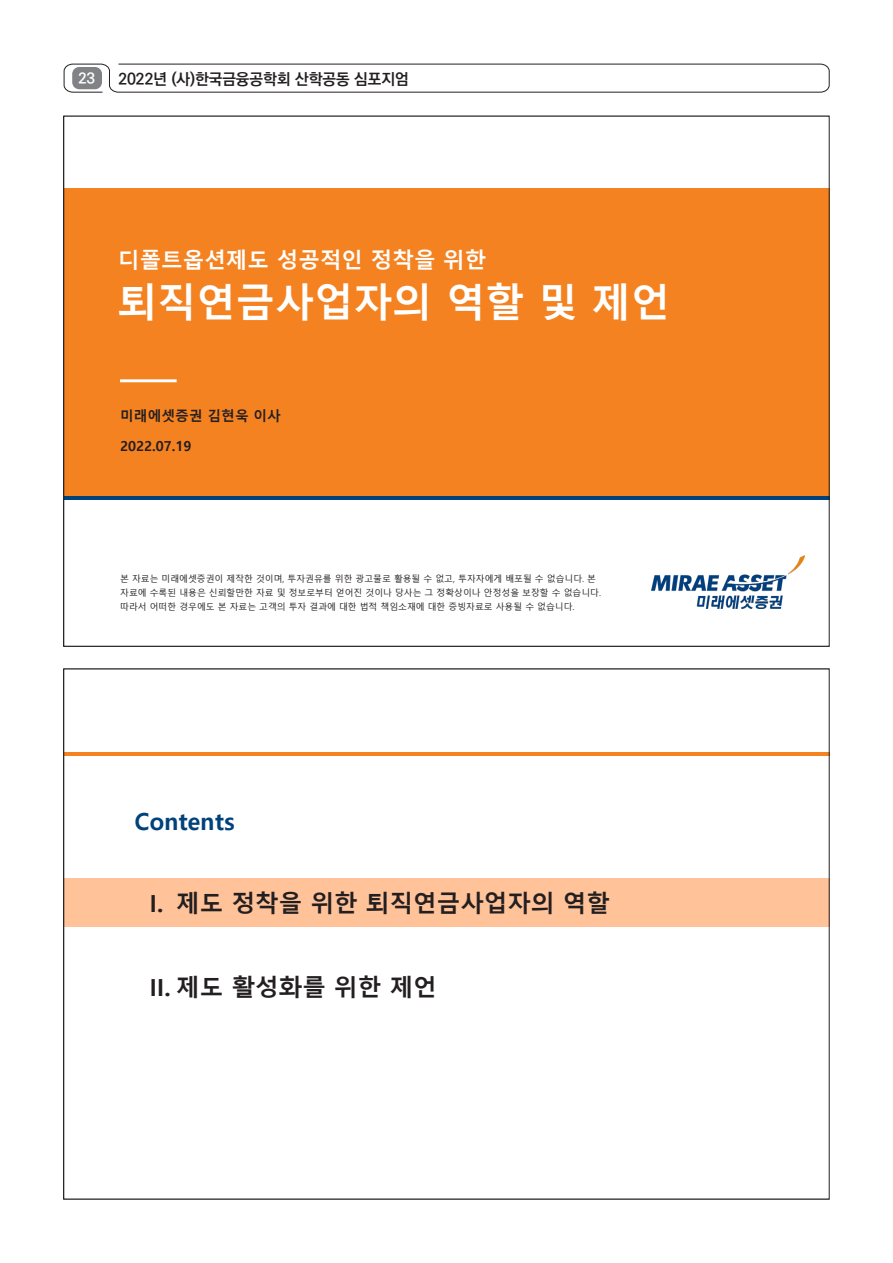
<style>
.page{position:relative;width:893px;height:1263px;background:#fff}
.page>*{position:absolute;margin:0;border:0;box-sizing:border-box;transform-origin:0 0}
.t1{font:700 39.15px "Malgun Gothic";color:#fff}
.t2{font:700 23.55px "Malgun Gothic";color:#231f20}
.t3{font:700 23.55px "Malgun Gothic";color:#00427a}
.t4{font:700 21.6px "Malgun Gothic";color:#fff}
.t5{font:700 15.6px "Ko Pub World Dotum";color:#231f20}
.t6{font:700 14.7px "Ko Pub World Dotum";color:#fff}
.t7{font:700 13.8px/29.4px "Malgun Gothic";color:#231f20}
.t8{font:8.85px/13.8px "Malgun Gothic";color:#231f20}
</style>
<div class="page">
<svg style="left:63px;top:63px;width:767px;height:30px"></svg>
<div style="left:72px;top:67px;width:30px;height:22px;background:#808285;border-radius:7px"></div>
<hr style="left:64px;top:752px;width:765px;height:4px;background:#f58220">
<div style="left:64px;top:878px;width:765px;height:48px;background:#ffc299"></div>
<div style="left:64px;top:189px;width:765px;height:307px;background:#f58220"></div>
<img style="left:652px;top:555px;width:152px;height:54px">
<hr style="left:64px;top:496px;width:765px;height:3px;background:#00427a">
<hr style="left:120px;top:379px;width:57px;height:3px;background:#fff">
<h3 class="t6" style="left:79px;top:68px;width:18px">23</h3>
<h3 class="t5" style="left:118px;top:68px;width:292px">2022년 (사)한국금융공학회 산학공동 심포지엄</h3>
<p class="t4" style="left:118px;top:247px;width:370px">디폴트옵션제도 성공적인 정착을 위한</p>
<p class="t1" style="left:118px;top:279px;width:553px">퇴직연금사업자의 역할 및 제언</p>
<p class="t7" style="left:120px;top:402px;width:162px">미래에셋증권 김현욱 이사<br>2022.07.19</p>
<p class="t8" style="left:120px;top:572px;width:482px">본 자료는 미래에셋증권이 제작한 것이며, 투자권유를 위한 광고물로 활용될 수 없고, 투자자에게 배포될 수 없습니다. 본 자료에 수록된 내용은 신뢰할만한 자료 및 정보로부터 얻어진 것이나 당사는 그 정확상이나 안정성을 보장할 수 없습니다. 따라서 어떠한 경우에도 본 자료는 고객의 투자 결과에 대한 법적 책임소재에 대한 증빙자료로 사용될 수 없습니다.</p>
<p class="t3" style="left:134px;top:808px;width:102px">Contents</p>
<p class="t2" style="left:150px;top:889px;width:462px">I. 제도 정착을 위한 퇴직연금사업자의 역할</p>
<p class="t2" style="left:150px;top:974px;width:289px">II. 제도 활성화를 위한 제언</p>
</div>
